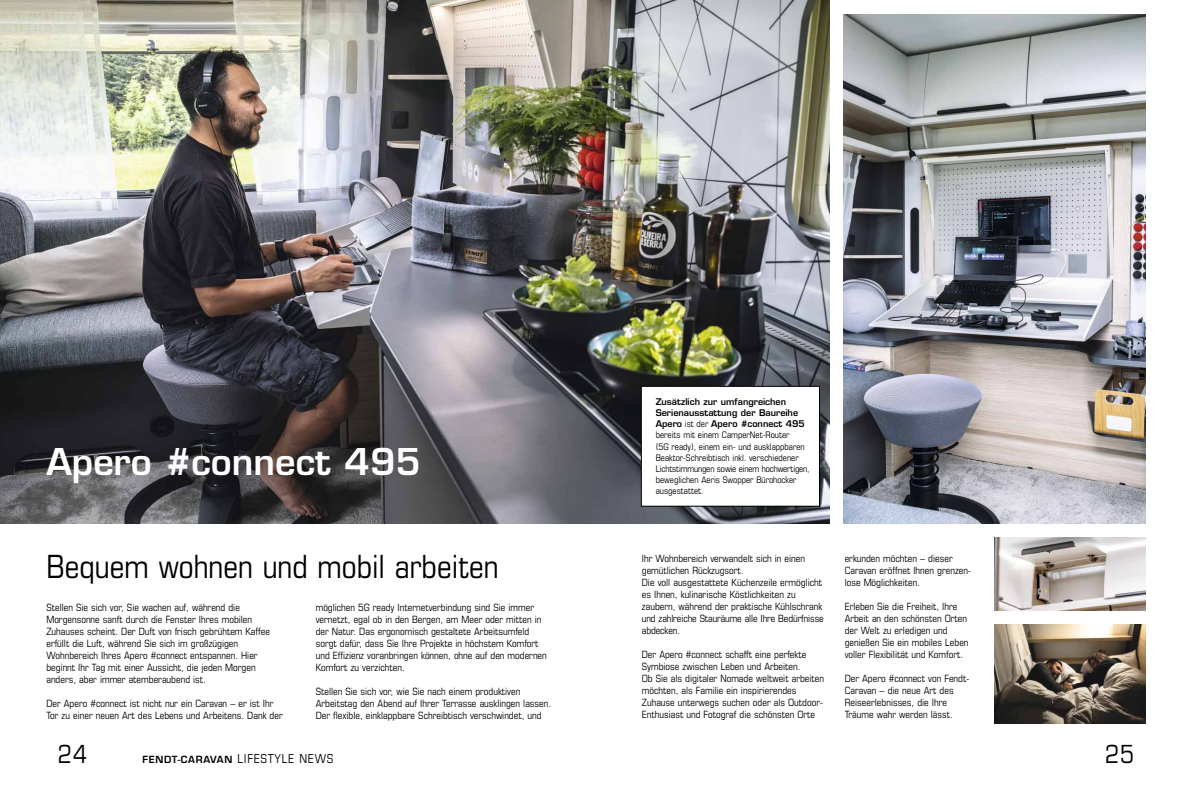
<style>
.page{position:relative;width:1191px;height:794px;background:#fff}
.page>*{position:absolute;margin:0;border:0;box-sizing:border-box;transform-origin:0 0}
.t1{font:600 36px "Eurostile";color:#fff}
.t2{font:condensed 32px "Eurostile";color:#000}
.t3{font:condensed 25px "Eurostile";color:#000}
.t4{font:condensed 10px/12px "Eurostile";color:#000}
.t5{font:600 9.6px "Eurostile";letter-spacing:.07em;color:#000}
.t6{font:condensed 9px/11px "Eurostile";color:#000}
.s1{font-weight:600;font-stretch:normal}
.s2{font-weight:400;font-stretch:condensed;font-size:12.4px}
</style>
<div class="page">
<img style="left:994px;top:624px;width:151px;height:99px">
<img style="left:0;top:0;width:829px;height:523px">
<img style="left:994px;top:537px;width:151px;height:73px">
<img style="left:843px;top:14px;width:302px;height:509px">
<div style="left:641px;top:386px;width:178px;height:120px;background:#fff"></div>
<div style="left:641px;top:386px;width:179px;height:121px;border:1px solid #000"></div>
<p class="t1" style="left:46px;top:448px;width:376px">Apero #connect 495</p>
<p class="t2" style="left:46px;top:554px;width:454px">Bequem wohnen und mobil arbeiten</p>
<p class="t4" style="left:46px;top:602px;width:225px">Stellen Sie sich vor, Sie wachen auf, während die Morgensonne sanft durch die Fenster Ihres mobilen Zuhauses scheint. Der Duft von frisch gebrühtem Kaffee erfüllt die Luft, während Sie sich im großzügigen Wohnbereich Ihres Apero #connect entspannen. Hier beginnt Ihr Tag mit einer Aussicht, die jeden Morgen anders, aber immer atemberaubend ist.</p>
<p class="t4" style="left:46px;top:698px;width:238px">Der Apero #connect ist nicht nur ein Caravan – er ist Ihr<br>Tor zu einer neuen Art des Lebens und Arbeitens. Dank der</p>
<p class="t4" style="left:316px;top:602px;width:233px">möglichen 5G ready Internetverbindung sind Sie immer vernetzt, egal ob in den Bergen, am Meer oder mitten in der Natur. Das ergonomisch gestaltete Arbeitsumfeld sorgt dafür, dass Sie Ihre Projekte in höchstem Komfort und Effizienz voranbringen können, ohne auf den modernen Komfort zu verzichten.</p>
<p class="t4" style="left:316px;top:686px;width:237px">Stellen Sie sich vor, wie Sie nach einem produktiven<br>Arbeitstag den Abend auf Ihrer Terrasse ausklingen lassen.<br>Der flexible, einklappbare Schreibtisch verschwindet, und</p>
<p class="t6" style="left:656px;top:397px;width:155px"><span class="s1">Zusätzlich zur umfangreichen Serienausstattung der Baureihe Apero</span> ist der <span class="s1">Apero #connect 495 </span>bereits mit einem CamperNet-Router<br>(5G ready), einem ein- und ausklappbaren Beaktor-Schreibtisch inkl. verschiedener Lichtstimmungen sowie einem hochwertigen, beweglichen Aeris Swopper Bürohocker ausgestattet.</p>
<p class="t4" style="left:642px;top:553px;width:165px">Ihr Wohnbereich verwandelt sich in einen gemütlichen Rückzugsort.</p>
<p class="t4" style="left:642px;top:577px;width:182px">Die voll ausgestattete Küchenzeile ermöglicht es Ihnen, kulinarische Köstlichkeiten zu</p>
<p class="t4" style="left:642px;top:601px;width:183px">zaubern, während der praktische Kühlschrank und zahlreiche Stauräume alle Ihre Bedürfnisse abdecken.</p>
<p class="t4" style="left:642px;top:649px;width:166px">Der Apero #connect schafft eine perfekte<br>Symbiose zwischen Leben und Arbeiten.</p>
<p class="t4" style="left:642px;top:673px;width:184px">Ob Sie als digitaler Nomade weltweit arbeiten möchten, als Familie ein inspirierendes Zuhause unterwegs suchen oder als Outdoor-Enthusiast und Fotograf die schönsten Orte</p>
<p class="t4" style="left:844px;top:553px;width:128px">erkunden möchten – dieser<br>Caravan eröffnet Ihnen grenzen&shy;lose Möglichkeiten.</p>
<p class="t4" style="left:844px;top:601px;width:125px">Erleben Sie die Freiheit, Ihre<br>Arbeit an den schönsten Orten der Welt zu erledigen und genießen Sie ein mobiles Leben voller Flexibilität und Komfort.</p>
<p class="t4" style="left:844px;top:673px;width:126px">Der Apero #connect von Fendt-<br>Caravan – die neue Art des<br>Reiseerlebnisses, die Ihre<br>Träume wahr werden lässt.</p>
<p class="t3" style="left:58px;top:744px;width:31px">24</p>
<p class="t5" style="left:142px;top:755px;width:193px">FENDT-CARAVAN <span class="s2">LIFESTYLE NEWS</span></p>
<p class="t3" style="left:1105px;top:744px;width:31px">25</p>
</div>
